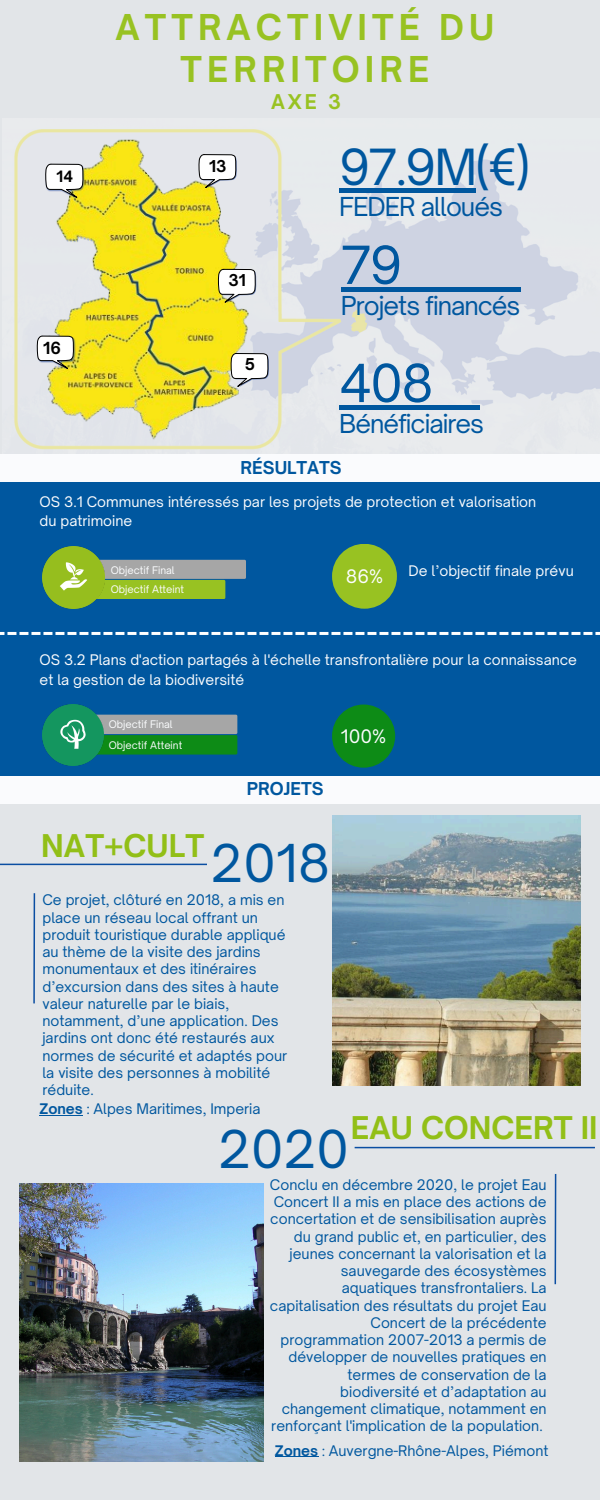
<style>
.page{position:relative;width:600px;height:1500px;background:#e2e5e8}
.page>*{position:absolute;margin:0;border:0;box-sizing:border-box;transform-origin:0 0}
.t1{font:50.2px "Open Sauce One";color:#00579f}
.t2{font:50px "Open Sauce One";color:#00579f}
.t3{font:47.7px "Open Sauce One";color:#00579f}
.t4{font:700 34.1px/42px "Open Sauce One";letter-spacing:.15em;color:#98c222;text-align:center}
.t5{font:700 30px "Open Sauce One";color:#92bf17}
.t6{font:25px "Open Sauce One";letter-spacing:-.04em;color:#00579f}
.t7{font:700 19.5px "Open Sauce One";color:#98c222}
.t8{font:17.8px "Open Sauce One";color:#fcfdfe}
.t9{font:700 17px "Open Sauce One";color:#00579f}
.t10{font:700 16px "Open Sauce One";color:#000}
.t11{font:700 15.6px "Open Sauce One";color:#000}
.t12{font:700 15px "Open Sauce One";color:#000}
.t13{font:14px/17.2px "Open Sauce One";color:#00579f}
.t14{font:14px/19.5px "Open Sauce One";color:#fafbfd}
.t15{font:10px "Open Sauce One";color:#fafbfd}
.s1{font-weight:700}
</style>
<div class="page">
<div style="left:0;top:478px;width:600px;height:322px;background:#00579f"></div>
<svg style="left:105px;top:560px;width:141px;height:39px"></svg>
<svg style="left:104px;top:715px;width:133px;height:40px"></svg>
<div style="left:332px;top:705px;width:63px;height:63px;background:#0d8b16;border-radius:50%"></div>
<img style="left:42px;top:547px;width:63px;height:62px">
<img style="left:42px;top:704px;width:62px;height:62px">
<div style="left:332px;top:544px;width:65px;height:65px;background:#98c222;border-radius:50%"></div>
<img style="left:332px;top:816px;width:249px;height:269px">
<img style="left:20px;top:1183px;width:244px;height:279px">
<hr style="left:0;top:864px;width:207px;height:1px;background:#0b4ea2">
<svg style="left:33px;top:893px;width:3px;height:111px"></svg>
<svg style="left:554px;top:1174px;width:3px;height:111px"></svg>
<hr style="left:355px;top:1147px;width:240px;height:1px;background:#0b4ea2">
<svg style="left:294px;top:160px;width:306px;height:295px"></svg>
<div style="left:339px;top:188px;width:137px;height:5px;background:#00579f"></div>
<hr style="left:341px;top:287px;width:60px;height:4px;background:#00579f">
<hr style="left:401px;top:287px;width:120px;height:4px;background:#00579f">
<div style="left:339px;top:405px;width:93px;height:5px;background:#00579f"></div>
<div style="left:432px;top:405px;width:48px;height:5px;background:#00579f"></div>
<img style="left:0;top:129px;width:294px;height:326px">
<svg style="left:199px;top:154px;width:38px;height:35px"></svg>
<img style="left:85px;top:163px;width:1px;height:37px">
<svg style="left:45px;top:163px;width:40px;height:38px"></svg>
<img style="left:36px;top:335px;width:40px;height:36px">
<svg style="left:37px;top:335px;width:38px;height:38px"></svg>
<svg style="left:218px;top:269px;width:39px;height:34px"></svg>
<svg style="left:231px;top:353px;width:38px;height:35px"></svg>
<div style="left:0;top:455px;width:600px;height:27px;background:#fafbfd"></div>
<div style="left:0;top:777px;width:600px;height:27px;background:#fafbfd"></div>
<hr style="left:40px;top:1115px;width:43px;height:1px;background:#00579f">
<hr style="left:275px;top:1457px;width:43px;height:1px;background:#00579f">
<svg style="left:0;top:632px;width:600px;height:3px"></svg>
<p class="t12" style="left:57px;top:167px;width:18px">14</p>
<p class="t10" style="left:43px;top:338px;width:19px">16</p>
<h4 class="t4" style="left:116px;top:6px;width:380px">ATTRACTIVITÉ DU<br>TERRITOIRE</h4>
<h4 class="t7" style="left:271px;top:89px;width:71px">AXE 3</h4>
<p class="t11" style="left:209px;top:156px;width:19px">13</p>
<h4 class="t11" style="left:228px;top:271px;width:19px">31</h4>
<h4 class="t11" style="left:245px;top:355px;width:12px">5</h4>
<p class="t3" style="left:339px;top:138px;width:193px">97.9M(€)</p>
<p class="t6" style="left:339px;top:191px;width:165px">FEDER alloués</p>
<p class="t1" style="left:341px;top:234px;width:63px">79</p>
<p class="t6" style="left:341px;top:290px;width:181px">Projets financés</p>
<p class="t1" style="left:339px;top:352px;width:96px">408</p>
<p class="t6" style="left:339px;top:408px;width:146px">Bénéficiaires</p>
<h5 class="t9" style="left:241px;top:457px;width:103px">RÉSULTATS</h5>
<p class="t14" style="left:40px;top:492px;width:498px">OS 3.1 Communes intéressés par les projets de protection et valorisation du patrimoine</p>
<p class="t15" style="left:111px;top:564px;width:65px">Objectif Final</p>
<h6 class="t15" style="left:111px;top:583px;width:75px">Objectif Atteint</h6>
<p class="t8" style="left:346px;top:565px;width:39px">86%</p>
<p class="t14" style="left:409px;top:561px;width:167px">De l’objectif finale prévu</p>
<p class="t14" style="left:40px;top:650px;width:539px">OS 3.2 Plans d'action partagés à l'échelle transfrontalière pour la connaissance et la gestion de la biodiversité</p>
<p class="t15" style="left:109px;top:718px;width:65px">Objectif Final</p>
<p class="t15" style="left:109px;top:739px;width:75px">Objectif Atteint</p>
<p class="t9" style="left:247px;top:778px;width:78px">PROJETS</p>
<h2 class="t8" style="left:341px;top:725px;width:47px">100%</h2>
<p class="t5" style="left:41px;top:827px;width:165px">NAT+CULT</p>
<p class="t2" style="left:211px;top:832px;width:121px">2018</p>
<p class="t13" style="left:42px;top:891px;width:246px">Ce projet, clôturé en 2018, a mis en place un réseau local offrant un produit touristique durable appliqué au thème de la visite des jardins monumentaux et des itinéraires d’excursion dans des sites à haute valeur naturelle par le biais, notamment, d’une application. Des jardins ont donc été restaurés aux normes de sécurité et adaptés pour la visite des personnes à mobilité réduite.</p>
<p class="t13" style="left:40px;top:1100px;width:222px"><span class="s1">Zones</span> : Alpes Maritimes, Imperia</p>
<h6 class="t2" style="left:219px;top:1118px;width:132px">2020</h6>
<h5 class="t13" style="left:270px;top:1176px;width:278px;text-align:right">Conclu en décembre 2020, le projet Eau Concert II a mis en place des actions de concertation et de sensibilisation auprès du grand public et, en particulier, des jeunes concernant la valorisation et la sauvegarde des écosystèmes aquatiques transfrontaliers. La capitalisation des résultats du projet Eau Concert de la précédente programmation 2007-2013 a permis de développer de nouvelles pratiques en termes de conservation de la biodiversité et d’adaptation au changement climatique, notamment en renforçant l'implication de la population.</h5>
<h3 class="t5" style="left:351px;top:1109px;width:248px">EAU CONCERT II</h3>
<h1 class="t13" style="left:275px;top:1442px;width:275px"><span class="s1">Zones</span> : Auvergne-Rhône-Alpes, Piémont</h1>
</div>
